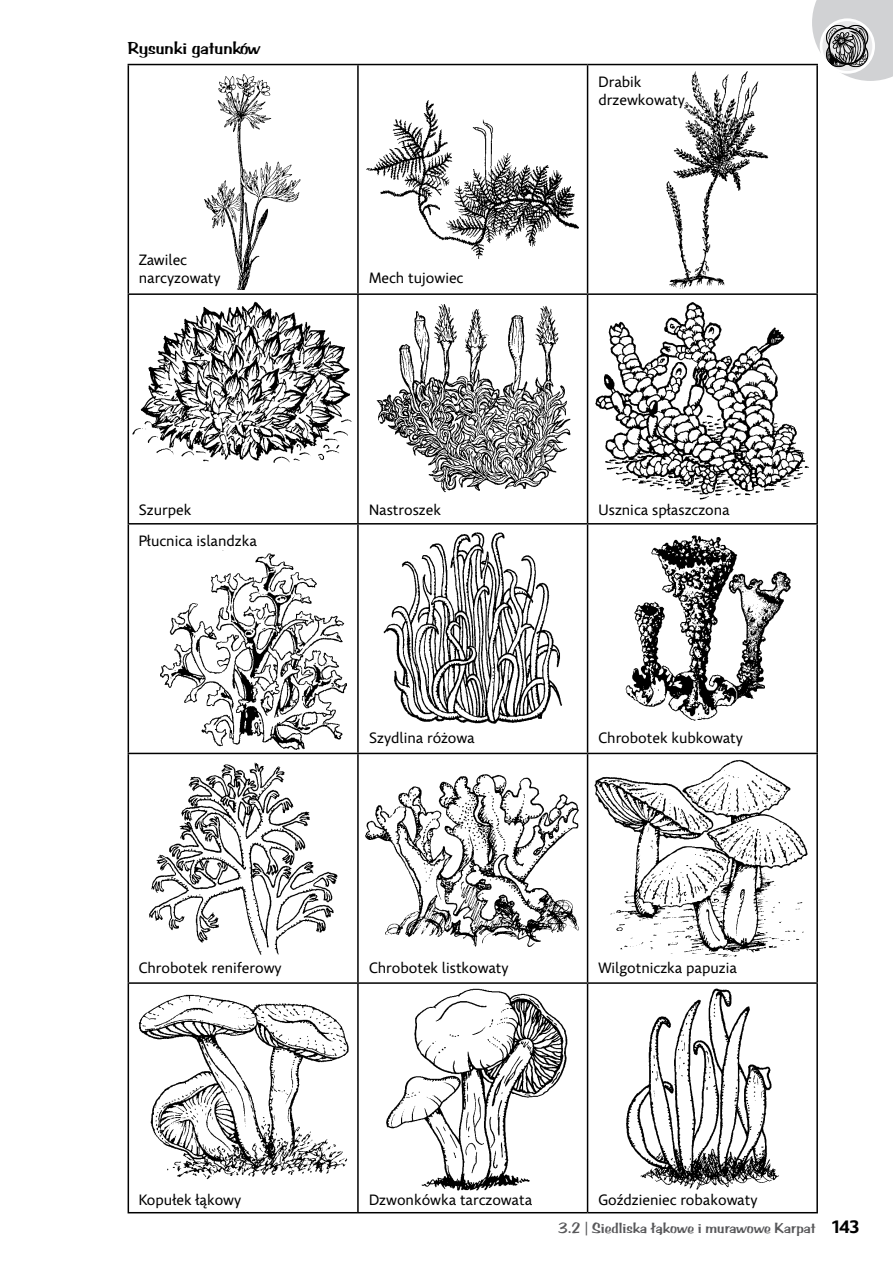
<style>
.page{position:relative;width:893px;height:1263px;background:#fff}
.page>*{position:absolute;margin:0;border:0;box-sizing:border-box;transform-origin:0 0}
.t1{font:18px "Arab Bru D";color:#000}
.t2{font:700 18px "Comenia Sans";color:#000}
.t3{font:15px/18px "Comenia Sans";color:#000}
.t4{font:15px "Arab Bru D";color:#58585a}
.t5{font:15px "Arab Bru D";color:#585759}
.s1{font-family:"Comenia Sans"}
</style>
<div class="page">
<svg style="left:812px;top:0;width:81px;height:81px;background:#bfc0c1"></svg>
<div style="left:820px;top:18px;width:55px;height:56px;border:3px solid #fff;border-radius:50%"></div>
<hr style="left:128px;top:64px;width:230px;height:1px;background:#000">
<hr style="left:128px;top:65px;width:1px;height:228px;background:#000">
<hr style="left:358px;top:64px;width:230px;height:1px;background:#000">
<hr style="left:357px;top:65px;width:2px;height:228px;background:#000">
<hr style="left:588px;top:64px;width:230px;height:1px;background:#000">
<hr style="left:587px;top:65px;width:1px;height:228px;background:#000">
<hr style="left:816px;top:65px;width:2px;height:228px;background:#000">
<hr style="left:128px;top:293px;width:230px;height:2px;background:#000">
<hr style="left:128px;top:295px;width:1px;height:228px;background:#000">
<hr style="left:358px;top:293px;width:230px;height:2px;background:#000">
<hr style="left:357px;top:295px;width:2px;height:228px;background:#000">
<hr style="left:588px;top:293px;width:230px;height:2px;background:#000">
<hr style="left:587px;top:295px;width:1px;height:228px;background:#000">
<hr style="left:816px;top:295px;width:2px;height:228px;background:#000">
<hr style="left:128px;top:523px;width:230px;height:1px;background:#000">
<hr style="left:128px;top:524px;width:1px;height:229px;background:#000">
<hr style="left:358px;top:523px;width:230px;height:1px;background:#000">
<hr style="left:357px;top:524px;width:2px;height:229px;background:#000">
<hr style="left:588px;top:523px;width:230px;height:1px;background:#000">
<hr style="left:587px;top:524px;width:1px;height:229px;background:#000">
<hr style="left:816px;top:524px;width:2px;height:229px;background:#000">
<hr style="left:128px;top:753px;width:230px;height:1px;background:#000">
<hr style="left:128px;top:754px;width:1px;height:228px;background:#000">
<hr style="left:358px;top:753px;width:230px;height:1px;background:#000">
<hr style="left:357px;top:754px;width:2px;height:228px;background:#000">
<hr style="left:588px;top:753px;width:230px;height:1px;background:#000">
<hr style="left:587px;top:754px;width:1px;height:228px;background:#000">
<hr style="left:816px;top:754px;width:2px;height:228px;background:#000">
<hr style="left:128px;top:982px;width:230px;height:2px;background:#000">
<hr style="left:128px;top:984px;width:1px;height:228px;background:#000">
<hr style="left:358px;top:982px;width:230px;height:2px;background:#000">
<hr style="left:357px;top:984px;width:2px;height:228px;background:#000">
<hr style="left:588px;top:982px;width:230px;height:2px;background:#000">
<hr style="left:587px;top:984px;width:1px;height:228px;background:#000">
<hr style="left:816px;top:984px;width:2px;height:228px;background:#000">
<hr style="left:128px;top:1212px;width:230px;height:1px;background:#000">
<hr style="left:358px;top:1212px;width:230px;height:1px;background:#000">
<hr style="left:588px;top:1212px;width:230px;height:1px;background:#000">
<img style="left:204px;top:74px;width:97px;height:216px">
<img style="left:366px;top:100px;width:213px;height:159px">
<img style="left:666px;top:71px;width:103px;height:218px">
<img style="left:133px;top:301px;width:219px;height:162px">
<img style="left:376px;top:304px;width:195px;height:189px">
<img style="left:595px;top:302px;width:214px;height:198px">
<img style="left:161px;top:553px;width:186px;height:196px">
<img style="left:383px;top:532px;width:180px;height:192px">
<img style="left:625px;top:535px;width:166px;height:186px">
<img style="left:149px;top:762px;width:189px;height:193px">
<img style="left:365px;top:774px;width:214px;height:173px">
<img style="left:594px;top:759px;width:214px;height:198px">
<img style="left:138px;top:994px;width:211px;height:186px">
<img style="left:386px;top:988px;width:182px;height:203px">
<img style="left:626px;top:988px;width:153px;height:202px">
<p class="t1" style="left:128px;top:38px;width:134px">Rysunki gatunków</p>
<p class="t3" style="left:139px;top:252px;width:83px">Zawilec narcyzowaty</p>
<p class="t3" style="left:369px;top:270px;width:96px">Mech tujowiec</p>
<p class="t3" style="left:598px;top:73px;width:88px">Drabik drzewkowaty</p>
<p class="t3" style="left:139px;top:501px;width:54px">Szurpek</p>
<p class="t3" style="left:369px;top:501px;width:73px">Nastroszek</p>
<p class="t3" style="left:598px;top:501px;width:133px">Usznica spłaszczona</p>
<p class="t3" style="left:139px;top:532px;width:120px">Płucnica islandzka</p>
<p class="t3" style="left:369px;top:729px;width:107px">Szydlina różowa</p>
<p class="t3" style="left:598px;top:729px;width:146px">Chrobotek kubkowaty</p>
<p class="t3" style="left:139px;top:959px;width:145px">Chrobotek reniferowy</p>
<p class="t3" style="left:369px;top:959px;width:141px">Chrobotek listkowaty</p>
<p class="t3" style="left:598px;top:959px;width:140px">Wilgotniczka papuzia</p>
<p class="t3" style="left:139px;top:1191px;width:104px">Kopułek łąkowy</p>
<p class="t3" style="left:369px;top:1191px;width:165px">Dzwonkówka tarczowata</p>
<p class="t3" style="left:598px;top:1191px;width:161px">Goździeniec robakowaty</p>
<p class="t4" style="left:559px;top:1219px;width:258px">3.2 <span class="s1">|</span> Siedliska łakowe i murawowe Karpat</p>
<p class="t5" style="left:659px;top:1221px;width:5px">‚</p>
<p class="t2" style="left:832px;top:1215px;width:28px">143</p>
</div>
